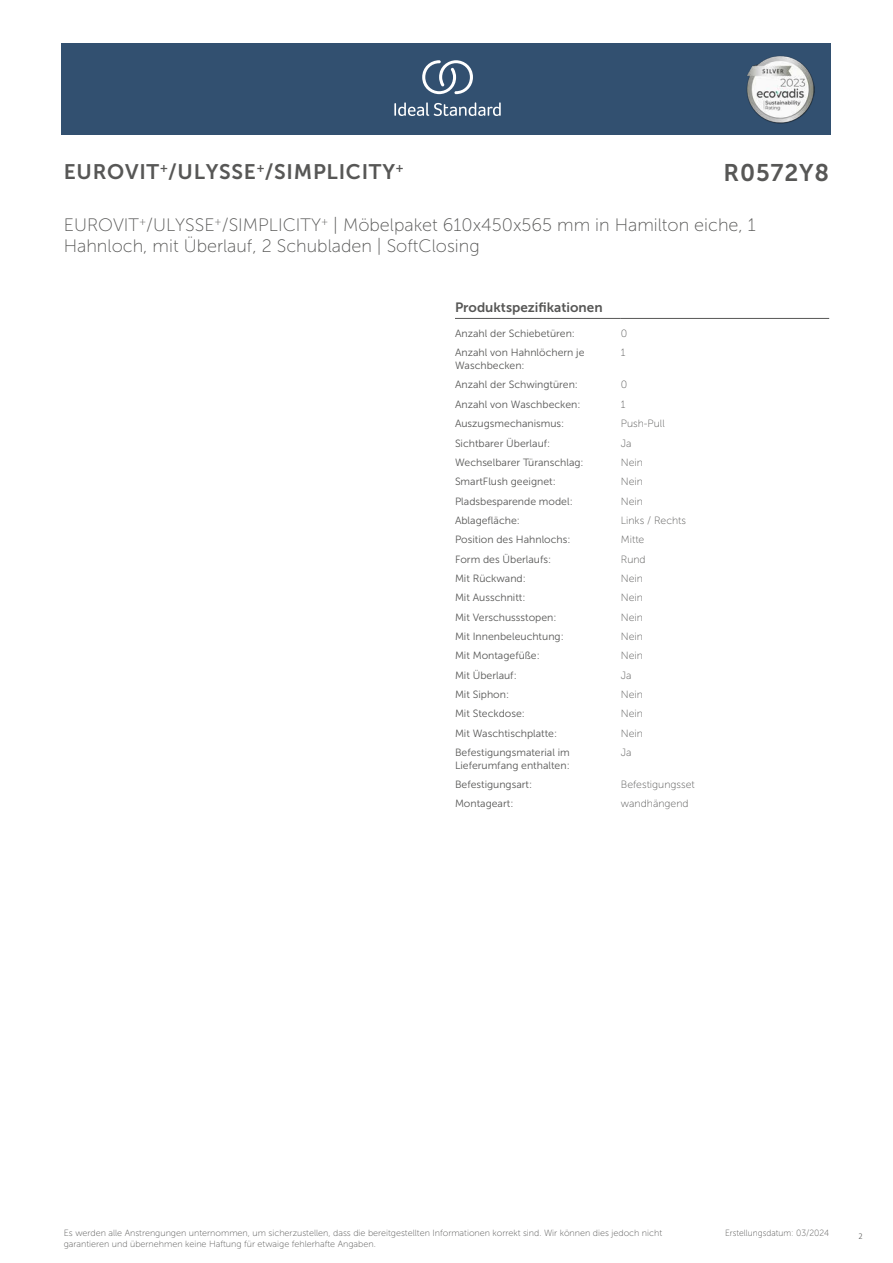
<style>
.page{position:relative;width:893px;height:1263px;background:#fff}
.page>*{position:absolute;margin:0;border:0;box-sizing:border-box;transform-origin:0 0}
.t1{font:24px "Museo Sans 700";letter-spacing:.035em;color:#575756}
.t2{font:21px "Museo Sans 700";letter-spacing:.035em;color:#575756}
.t3{font:18px/21.6px "Museo Sans 100";color:#575756}
.t4{font:13.5px "Museo Sans 700";color:#575756}
.t5{font:10.5px/12.6px "Museo Sans 300";color:#575756}
.t6{font:10.5px "Museo Sans 100";color:#575756}
.t7{font:9px/10.8px "Museo Sans 100";color:#575756}
.t8{font:9px "Museo Sans 100";color:#575756;scale:.95 1}
.t9{font:300 9px "Calibri";color:#575756;scale:.95 1}
</style>
<div class="page">
<div style="left:62px;top:43px;width:769px;height:91px;background:#325070"></div>
<hr style="left:455px;top:318px;width:166px;height:1px;background:#575756">
<hr style="left:621px;top:318px;width:208px;height:1px;background:#575756">
<svg style="left:394px;top:102px;width:107px;height:14px"></svg>
<svg style="left:422px;top:60px;width:51px;height:34px"></svg>
<img style="left:746px;top:56px;width:68px;height:67px">
<h2 class="t2" style="left:64px;top:160px;width:341px">EUROVIT<sup>+</sup>/ULYSSE<sup>+</sup>/SIMPLICITY<sup>+</sup></h2>
<h1 class="t1" style="left:723px;top:160px;width:107px">R0572Y8</h1>
<h3 class="t3" style="left:64px;top:214px;width:694px">EUROVIT<sup>+</sup>/ULYSSE<sup>+</sup>/SIMPLICITY<sup>+</sup> | Möbelpaket 610x450x565 mm in Hamilton eiche, 1<br>Hahnloch, mit Überlauf, 2 Schubladen | SoftClosing</h3>
<p class="t4" style="left:455px;top:300px;width:149px">Produktspezifikationen</p>
<p class="t5" style="left:455px;top:327px;width:122px">Anzahl der Schiebetüren:</p>
<p class="t6" style="left:621px;top:328px;width:8px">0</p>
<p class="t5" style="left:455px;top:347px;width:131px">Anzahl von Hahnlöchern je<br>Waschbecken:</p>
<p class="t6" style="left:621px;top:347px;width:6px">1</p>
<p class="t5" style="left:455px;top:379px;width:124px">Anzahl der Schwingtüren:</p>
<p class="t6" style="left:621px;top:379px;width:8px">0</p>
<p class="t5" style="left:455px;top:398px;width:127px">Anzahl von Waschbecken:</p>
<p class="t6" style="left:621px;top:399px;width:6px">1</p>
<p class="t5" style="left:455px;top:417px;width:111px">Auszugsmechanismus:</p>
<p class="t6" style="left:621px;top:418px;width:45px">Push-Pull</p>
<p class="t5" style="left:455px;top:437px;width:97px">Sichtbarer Überlauf:</p>
<p class="t6" style="left:621px;top:437px;width:12px">Ja</p>
<p class="t5" style="left:455px;top:456px;width:130px">Wechselbarer Türanschlag:</p>
<p class="t6" style="left:621px;top:457px;width:24px">Nein</p>
<p class="t5" style="left:455px;top:475px;width:102px">SmartFlush geeignet:</p>
<p class="t6" style="left:621px;top:476px;width:24px">Nein</p>
<p class="t5" style="left:455px;top:495px;width:119px">Pladsbesparende model:</p>
<p class="t6" style="left:621px;top:495px;width:24px">Nein</p>
<p class="t5" style="left:455px;top:514px;width:66px">Ablagefläche:</p>
<p class="t6" style="left:621px;top:515px;width:67px">Links / Rechts</p>
<p class="t5" style="left:455px;top:533px;width:117px">Position des Hahnlochs:</p>
<p class="t6" style="left:621px;top:534px;width:25px">Mitte</p>
<p class="t5" style="left:455px;top:553px;width:98px">Form des Überlaufs:</p>
<p class="t6" style="left:621px;top:553px;width:26px">Rund</p>
<p class="t5" style="left:455px;top:572px;width:72px">Mit Rückwand:</p>
<p class="t6" style="left:621px;top:573px;width:24px">Nein</p>
<p class="t5" style="left:455px;top:591px;width:72px">Mit Ausschnitt:</p>
<p class="t6" style="left:621px;top:592px;width:24px">Nein</p>
<p class="t5" style="left:455px;top:611px;width:103px">Mit Verschussstopen:</p>
<p class="t6" style="left:621px;top:611px;width:24px">Nein</p>
<p class="t5" style="left:455px;top:630px;width:110px">Mit Innenbeleuchtung:</p>
<p class="t6" style="left:621px;top:631px;width:24px">Nein</p>
<p class="t5" style="left:455px;top:649px;width:86px">Mit Montagefüße:</p>
<p class="t6" style="left:621px;top:650px;width:24px">Nein</p>
<p class="t5" style="left:455px;top:669px;width:63px">Mit Überlauf:</p>
<p class="t6" style="left:621px;top:669px;width:12px">Ja</p>
<p class="t5" style="left:455px;top:688px;width:56px">Mit Siphon:</p>
<p class="t6" style="left:621px;top:689px;width:24px">Nein</p>
<p class="t5" style="left:455px;top:708px;width:71px">Mit Steckdose:</p>
<p class="t6" style="left:621px;top:708px;width:24px">Nein</p>
<p class="t5" style="left:455px;top:727px;width:104px">Mit Waschtischplatte:</p>
<p class="t6" style="left:621px;top:728px;width:24px">Nein</p>
<p class="t5" style="left:455px;top:746px;width:116px">Befestigungsmaterial im<br>Lieferumfang enthalten:</p>
<p class="t6" style="left:621px;top:747px;width:12px">Ja</p>
<p class="t5" style="left:455px;top:778px;width:79px">Befestigungsart:</p>
<p class="t6" style="left:621px;top:779px;width:75px">Befestigungsset</p>
<p class="t5" style="left:455px;top:798px;width:60px">Montageart:</p>
<p class="t6" style="left:621px;top:798px;width:69px">wandhängend</p>
<p class="t7" style="left:64px;top:1227px;width:600px">Es werden alle Anstrengungen unternommen, um sicherzustellen, dass die bereitgestellten Informationen korrekt sind. Wir können dies jedoch nicht garantieren und übernehmen keine Haftung für etwaige fehlerhafte Angaben.</p>
<p class="t8" style="left:725px;top:1228px;width:111px">Erstellungsdatum: 03/2024</p>
<p class="t9" style="left:858px;top:1230px;width:6px">2</p>
</div>
